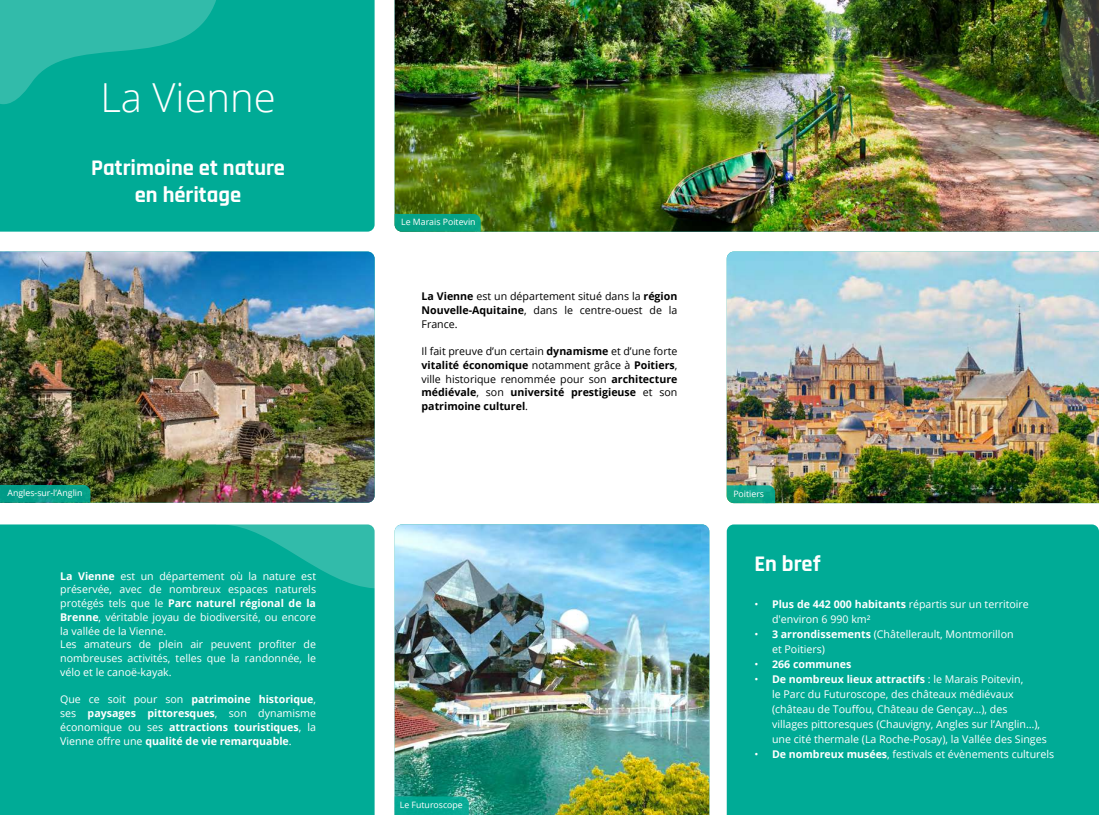
<style>
.page{position:relative;width:1099px;height:815px;background:#fff}
.page>*{position:absolute;margin:0;border:0;box-sizing:border-box;transform-origin:0 0}
.t1{font:300 40px "Open Sans";color:#fff}
.t2{font:700 22.5px/27px "Rajdhani";color:#fff;text-align:center}
.t3{font:10.62px/13.8px "Open Sans";color:#fff}
.t4{font:700 10.62px/13.8px "Open Sans";color:#000;text-align:justify}
.t5{font:700 10.62px/13.8px "Open Sans";color:#fff;text-align:justify}
.t6{font:10.62px/13.8px "Open Sans";color:#000;text-align:justify}
.t7{font:8.75px "Open Sans";color:#fff}
.s1{font-weight:700}
.s2{font-weight:400}
</style>
<div class="page">
<img style="left:726px;top:252px;width:372px;height:251px">
<svg style="left:726px;top:485px;width:49px;height:18px"></svg>
<div style="left:0;top:0;width:374px;height:232px;background:#00ab96"></div>
<div style="left:0;top:524px;width:374px;height:291px;background:#00ab96"></div>
<img style="left:394px;top:0;width:704px;height:232px">
<svg style="left:394px;top:214px;width:86px;height:18px;background:#0ca487"></svg>
<svg style="left:0;top:0;width:225px;height:105px;background:#19b3a0"></svg>
<svg style="left:216px;top:463px;width:159px;height:127px"></svg>
<img style="left:394px;top:524px;width:315px;height:291px">
<svg style="left:394px;top:796px;width:75px;height:19px"></svg>
<img style="left:0;top:252px;width:374px;height:251px">
<svg style="left:0;top:485px;width:90px;height:18px;background:#079e88"></svg>
<img style="left:1047px;top:0;width:51px;height:105px">
<div style="left:726px;top:524px;width:372px;height:291px;background:#00ab96"></div>
<h1 class="t1" style="left:100px;top:70px;width:177px">La Vienne</h1>
<h2 class="t2" style="left:91px;top:155px;width:195px">Patrimoine et nature en héritage</h2>
<p class="t7" style="left:8px;top:487px;width:76px">Angles-sur-l’Anglin</p>
<p class="t3" style="left:60px;top:569px;width:257px"><span class="s1">La Vienne</span> est un département où la nature est préservée, avec de nombreux espaces naturels protégés tels que le <span class="s1">Parc naturel régional de la Brenne</span>, véritable joyau de biodiversité, ou encore la vallée de la Vienne.<br>Les amateurs de plein air peuvent profiter de nombreuses activités, telles que la randonnée, le vélo et le canoë-kayak.</p>
<p class="t5" style="left:60px;top:692px;width:257px"><span class="s2">Que ce soit pour son</span> patrimoine historique<span class="s2">, ses</span> paysages pittoresques<span class="s2">, son dynamisme économique ou ses</span> attractions touristiques<span class="s2">, la Vienne offre une</span> qualité de vie remarquable<span class="s2">.</span></p>
<p class="t7" style="left:401px;top:216px;width:76px">Le Marais Poitevin</p>
<p class="t6" style="left:421px;top:289px;width:257px"><span class="s1">La Vienne</span> est un département situé dans la <span class="s1">région Nouvelle-Aquitaine</span>, dans le centre-ouest de la France.</p>
<p class="t4" style="left:421px;top:344px;width:257px"><span class="s2">Il fait preuve d’un certain</span> dynamisme <span class="s2">et d’une forte </span>vitalité économique <span class="s2">notamment grâce à</span> Poitiers<span class="s2">, ville historique renommée pour son</span> architecture médiévale<span class="s2">, son</span> université prestigieuse <span class="s2">et son </span>patrimoine culturel<span class="s2">.</span></p>
<p class="t7" style="left:400px;top:799px;width:64px">Le Futuroscope</p>
<p class="t7" style="left:733px;top:488px;width:32px">Poitiers</p>
<h2 class="t2" style="left:754px;top:551px;width:68px">En bref</h2>
<p class="t3" style="left:772px;top:596px;width:258px;line-height:15px;text-indent:-18px">• <span class="s1">Plus de 442 000 habitants</span> répartis sur un territoire d'environ 6 990 km²</p>
<p class="t3" style="left:772px;top:626px;width:243px;line-height:15px;text-indent:-18px">• <span class="s1">3 arrondissements</span> (Châtellerault, Montmorillon et Poitiers)</p>
<p class="t5" style="left:754px;top:657px;width:99px"><span class="s2">•</span> 266 communes</p>
<p class="t3" style="left:772px;top:671px;width:276px;line-height:15px;text-indent:-18px">• <span class="s1">De nombreux lieux attractifs</span> : le Marais Poitevin,<br>le Parc du Futuroscope, des châteaux médiévaux (château de Touffou, Château de Gençay…), des<br>villages pittoresques (Chauvigny, Angles sur l’Anglin…), une cité thermale (La Roche-Posay), la Vallée des Singes</p>
<p class="t3" style="left:754px;top:747px;width:301px">• <span class="s1">De nombreux musées</span>, festivals et évènements culturels</p>
</div>
